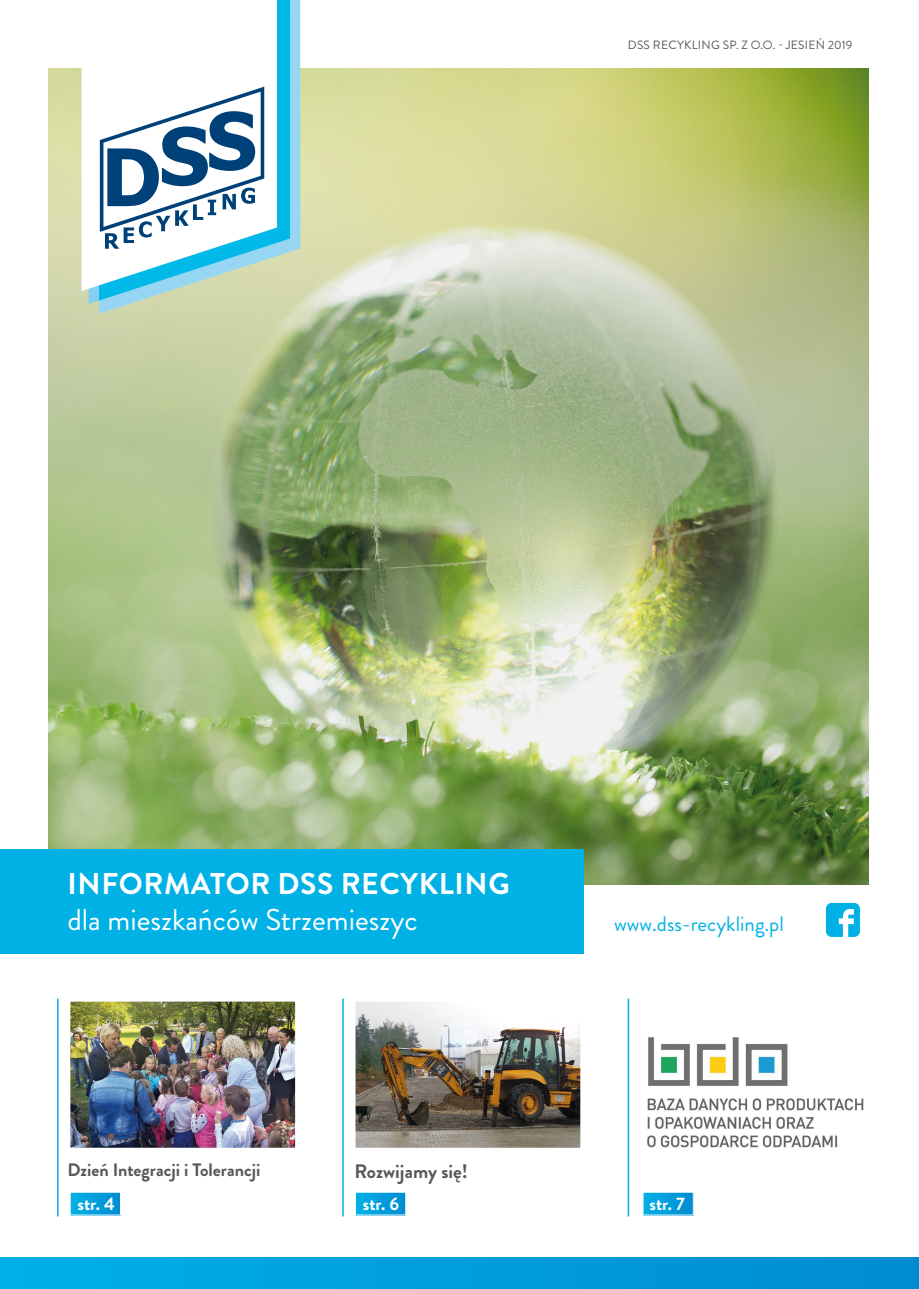
<style>
.page{position:relative;width:919px;height:1289px;background:#fff}
.page>*{position:absolute;margin:0;border:0;box-sizing:border-box;transform-origin:0 0}
.Tekst{font:30px/36px "Brandon Grotesque";color:#fff}
.Tekst-2{font:21px "Brandon Grotesque";color:#00b1e6}
.Tekst-3{font:700 19.5px "Brandon Grotesque";color:#58585a}
.Tekst-4{font:700 18px "Brandon Grotesque";color:#58585a}
.Tekst-5{font:700 18px "Brandon Grotesque";color:#fff}
.Tekst-6{font:12px "Brandon Grotesque";letter-spacing:.02em;color:#58585a}
.s1{font-weight:700}
</style>
<div class="page">
<img style="left:49px;top:68px;width:819px;height:816px">
<img style="left:71px;top:1002px;width:223px;height:144px">
<div style="left:67px;top:998px;width:231px;height:152px;border:3px solid #fff"></div>
<img style="left:356px;top:1002px;width:223px;height:144px">
<div style="left:352px;top:998px;width:231px;height:152px;border:3px solid #fff"></div>
<img style="left:647px;top:1037px;width:217px;height:111px">
<svg style="left:99px;top:0;width:201px;height:314px;background:#b5d6cd"></svg>
<svg style="left:99px;top:0;width:191px;height:300px;background:#50c5d7"></svg>
<svg style="left:81px;top:0;width:196px;height:291px"></svg>
<svg style="left:100px;top:87px;width:164px;height:162px"></svg>
<div style="left:0;top:849px;width:583px;height:104px;background:#00b1e6"></div>
<div style="left:70px;top:1192px;width:50px;height:22px;background:linear-gradient(to right,#00b1e7,#008ed2)"></div>
<div style="left:70px;top:1191px;width:51px;height:24px;border:1px solid #fff"></div>
<div style="left:355px;top:1192px;width:50px;height:22px;background:linear-gradient(to right,#00b1e7,#008ed2)"></div>
<div style="left:355px;top:1191px;width:51px;height:24px;border:1px solid #fff"></div>
<div style="left:643px;top:1192px;width:50px;height:22px;background:linear-gradient(to right,#00b0e6,#008dd1)"></div>
<div style="left:642px;top:1191px;width:51px;height:24px;border:1px solid #fff"></div>
<div style="left:0;top:1257px;width:918px;height:31px;background:linear-gradient(to right,#00b0e6,#008cd1)"></div>
<svg style="left:825px;top:902px;width:34px;height:34px"></svg>
<hr style="left:57px;top:998px;width:2px;height:218px;background:#00b1e6">
<hr style="left:342px;top:998px;width:2px;height:218px;background:#00b1e6">
<hr style="left:627px;top:998px;width:2px;height:218px;background:#00b1e6">
<p class="Tekst-6" style="left:627px;top:36px;width:226px">DSS RECYKLING SP. Z O.O. - JESIEŃ 2019</p>
<p class="Tekst" style="left:67px;top:865px;width:444px"><span class="s1">INFORMATOR DSS RECYKLING </span>dla mieszkańców Strzemieszyc</p>
<p class="Tekst-4" style="left:67px;top:1157px;width:194px">Dzień Integracji i Tolerancji</p>
<p class="Tekst-3" style="left:354px;top:1157px;width:115px">Rozwijamy się!</p>
<p class="Tekst-2" style="left:614px;top:908px;width:171px">www.dss-recykling.pl</p>
<p class="Tekst-5" style="left:77px;top:1190px;width:39px">str. 4</p>
<p class="Tekst-5" style="left:363px;top:1190px;width:38px">str. 6</p>
<p class="Tekst-5" style="left:649px;top:1190px;width:37px">str. 7</p>
</div>
